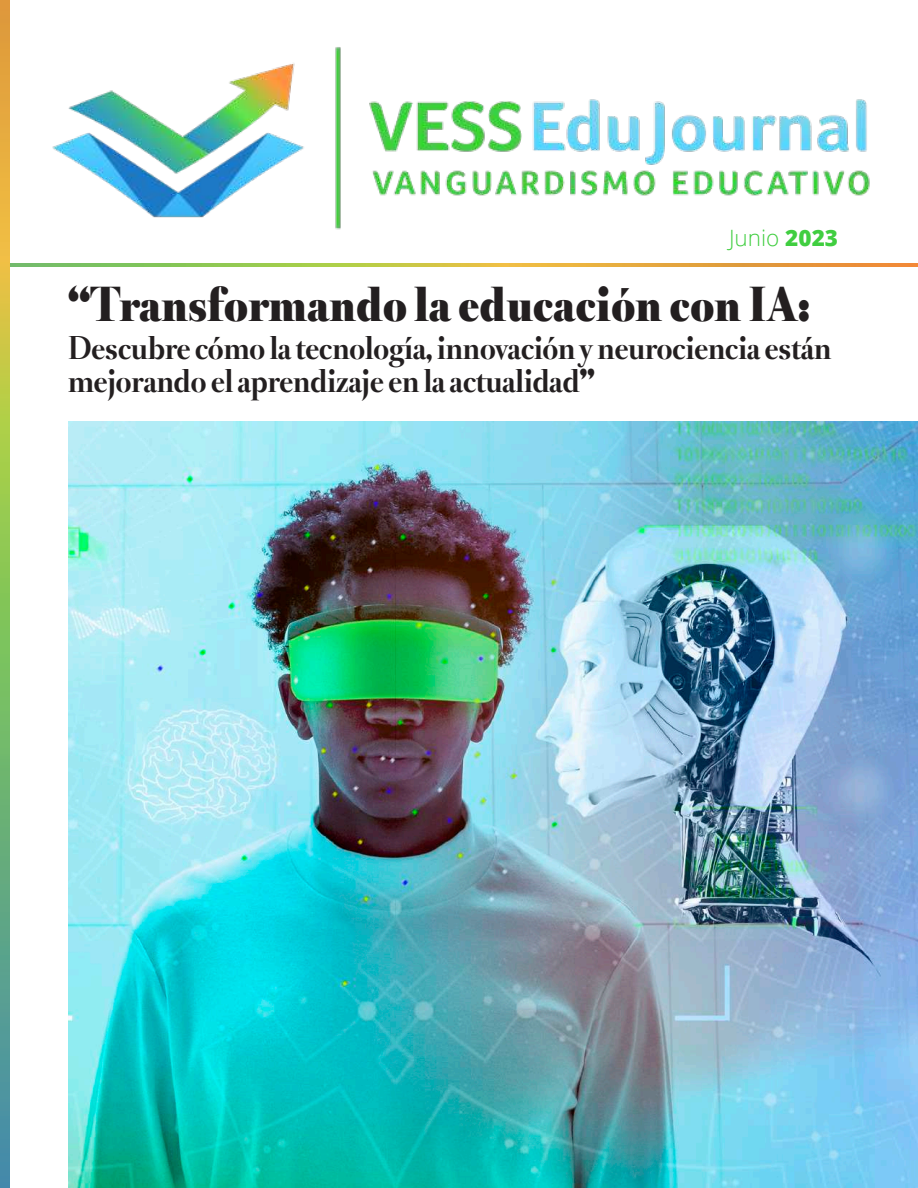
<style>
.page{position:relative;width:918px;height:1188px;background:#fff}
.page>*{position:absolute;margin:0;border:0;box-sizing:border-box;transform-origin:0 0}
.t1{font:900 42.15px "Romain BP Headline";color:#231f20;scale:.92 1}
.t2{font:700 28.35px/33px "Romain BP Headline";color:#231f20;scale:.92 1}
.t3{font:300 22.5px "Open Sans";color:#40ce40}
.s1{font-weight:800}
.s2{font-weight:900}
</style>
<div class="page">
<img style="left:68px;top:422px;width:850px;height:766px">
<img style="left:52px;top:47px;width:818px;height:183px">
<svg style="left:10px;top:264px;width:908px;height:3px;background:#c1b548"></svg>
<svg style="left:0;top:0;width:10px;height:1188px;background:#96b263"></svg>
<p class="t3" style="left:729px;top:223px;width:110px">Junio <span class="s1">2023</span></p>
<h1 class="t1" style="left:68px;top:282px;width:807px">“Transformando la educación con IA:</h1>
<p class="t2" style="left:68px;top:332px;width:831px">Descubre cómo la tecnología, innovación y neurociencia están mejorando el aprendizaje en la actualidad<span class="s2">”</span></p>
</div>
